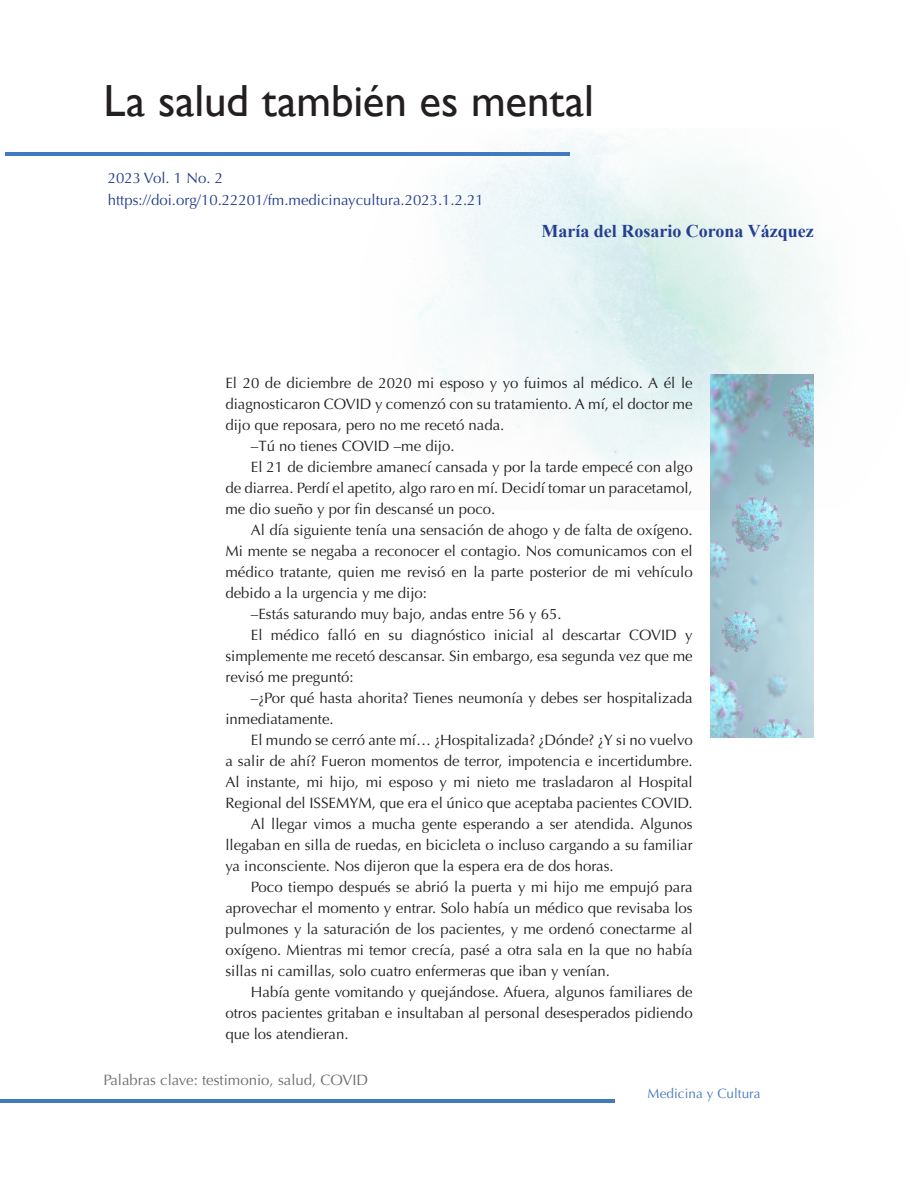
<style>
.page{position:relative;width:918px;height:1188px;background:#fff}
.page>*{position:absolute;margin:0;border:0;box-sizing:border-box;transform-origin:0 0}
.TITULO_1{font:45px "Gill Sans";letter-spacing:-.005em;color:#231f20}
.AUTOR{font:700 18px "Times New Roman";color:#253f8e}
.CUERPO_DE_TEXTO{font:15px/21px "Optima";color:#231f20;text-align:justify}
.FECHA_Y_DOI{font:15px "Optima";color:#253f8e}
.PALABRA_CLAVE{font:15px "Optima";color:#6c6d70}
.CORNIZA{font:13.5px "Optima";letter-spacing:.005em;color:#4679bc}
</style>
<div class="page">
<img style="left:362px;top:131px;width:467px;height:336px">
<hr style="left:0;top:1100px;width:693px;height:3px;background:#417abf">
<div style="left:615px;top:1079px;width:178px;height:26px;background:#fff"></div>
<hr style="left:6px;top:152px;width:564px;height:3px;background:#417abf">
<img style="left:710px;top:375px;width:104px;height:362px">
<p class="TITULO_1" style="left:103px;top:74px;width:492px">La salud también es mental</p>
<p class="FECHA_Y_DOI" style="left:108px;top:169px;width:117px">2023 Vol. 1 No. 2</p>
<p class="FECHA_Y_DOI" style="left:108px;top:191px;width:378px">https://doi.org/10.22201/fm.medicinaycultura.2023.1.2.21</p>
<p class="AUTOR" style="left:541px;top:218px;width:274px">María del Rosario Corona Vázquez</p>
<p class="CUERPO_DE_TEXTO" style="left:225px;top:373px;width:469px">El 20 de diciembre de 2020 mi esposo y yo fuimos al médico. A él le diagnosticaron COVID y comenzó con su tratamiento. A mí, el doctor me dijo que reposara, pero no me recetó nada.</p>
<p class="CUERPO_DE_TEXTO" style="left:251px;top:436px;width:205px">–Tú no tienes COVID –me dijo.</p>
<p class="CUERPO_DE_TEXTO" style="left:225px;top:457px;width:469px;text-indent:26px">El 21 de diciembre amanecí cansada y por la tarde empecé con algo de diarrea. Perdí el apetito, algo raro en mí. Decidí tomar un paracetamol, me dio sueño y por fin descansé un poco.</p>
<p class="CUERPO_DE_TEXTO" style="left:225px;top:520px;width:469px;text-indent:26px">Al día siguiente tenía una sensación de ahogo y de falta de oxígeno.<br>Mi mente se negaba a reconocer el contagio. Nos comunicamos con el médico tratante, quien me revisó en la parte posterior de mi vehículo debido a la urgencia y me dijo:</p>
<p class="CUERPO_DE_TEXTO" style="left:251px;top:604px;width:312px">–Estás saturando muy bajo, andas entre 56 y 65.</p>
<p class="CUERPO_DE_TEXTO" style="left:225px;top:625px;width:469px;text-indent:26px">El médico falló en su diagnóstico inicial al descartar COVID y simplemente me recetó descansar. Sin embargo, esa segunda vez que me revisó me preguntó:</p>
<p class="CUERPO_DE_TEXTO" style="left:225px;top:688px;width:469px;text-indent:26px">–¿Por qué hasta ahorita? Tienes neumonía y debes ser hospitalizada inmediatamente.</p>
<p class="CUERPO_DE_TEXTO" style="left:225px;top:730px;width:469px;text-indent:26px">El mundo se cerró ante mí… ¿Hospitalizada? ¿Dónde? ¿Y si no vuelvo a salir de ahí? Fueron momentos de terror, impotencia e incertidumbre.<br>Al instante, mi hijo, mi esposo y mi nieto me trasladaron al Hospital Regional del ISSEMYM, que era el único que aceptaba pacientes COVID.</p>
<p class="CUERPO_DE_TEXTO" style="left:225px;top:814px;width:469px;text-indent:26px">Al llegar vimos a mucha gente esperando a ser atendida. Algunos llegaban en silla de ruedas, en bicicleta o incluso cargando a su familiar ya inconsciente. Nos dijeron que la espera era de dos horas.</p>
<p class="CUERPO_DE_TEXTO" style="left:225px;top:877px;width:469px;text-indent:26px">Poco tiempo después se abrió la puerta y mi hijo me empujó para aprovechar el momento y entrar. Solo había un médico que revisaba los pulmones y la saturación de los pacientes, y me ordenó conectarme al oxígeno. Mientras mi temor crecía, pasé a otra sala en la que no había sillas ni camillas, solo cuatro enfermeras que iban y venían.</p>
<p class="CUERPO_DE_TEXTO" style="left:225px;top:982px;width:469px;text-indent:26px">Había gente vomitando y quejándose. Afuera, algunos familiares de otros pacientes gritaban e insultaban al personal desesperados pidiendo que los atendieran.</p>
<p class="PALABRA_CLAVE" style="left:103px;top:1071px;width:266px">Palabras clave: testimonio, salud, COVID</p>
<p class="CORNIZA" style="left:648px;top:1086px;width:114px">Medicina y Cultura</p>
</div>
